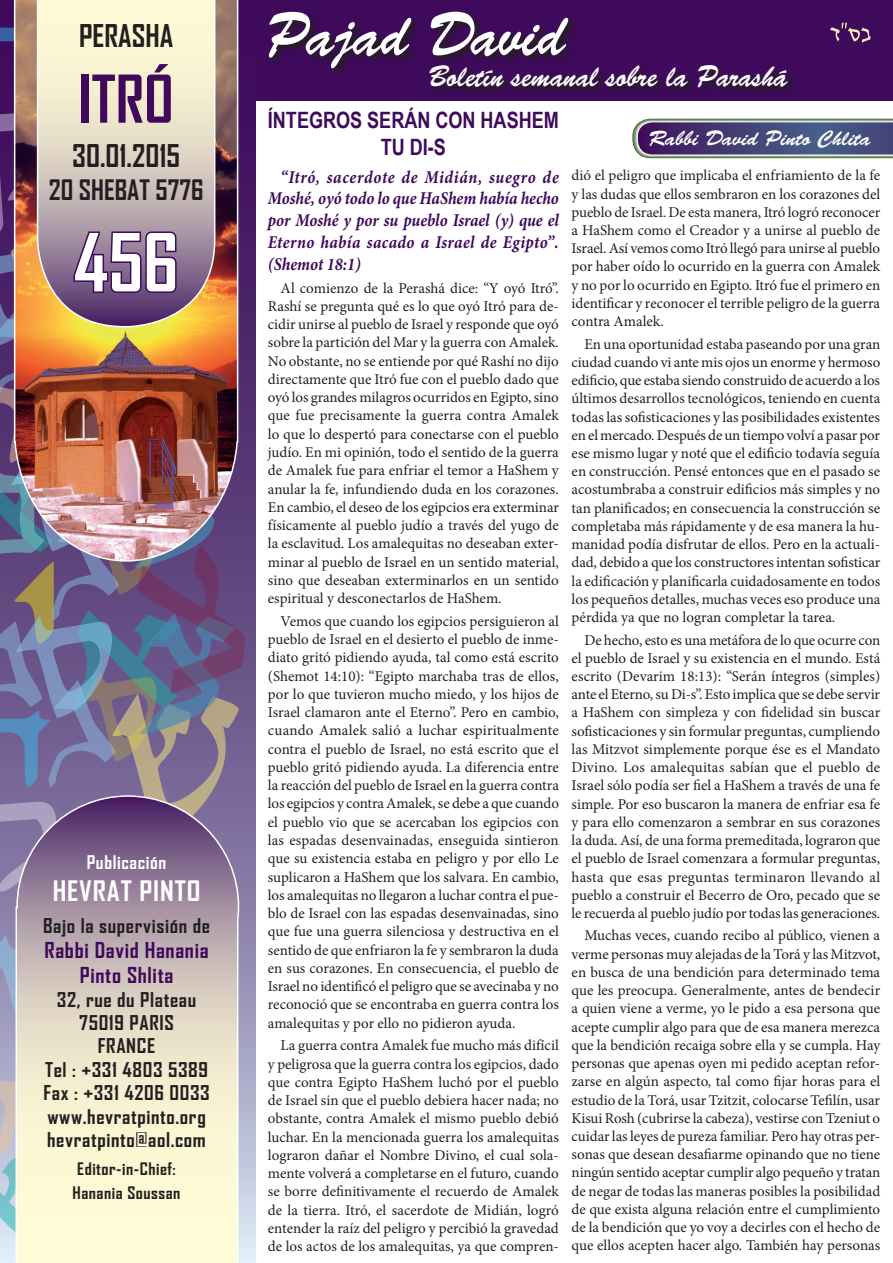
<style>
.page{position:relative;width:893px;height:1263px;background:#fff}
.page>*{position:absolute;margin:0;border:0;box-sizing:border-box;transform-origin:0 0}
.t1{font:700 76.5px "Agency FB";color:#fff}
.t2{font:700 63px "Agency FB";color:#3f095c}
.t3{font:61.5px "Brush Script Std";color:#fff;scale:.9 1}
.t4{font:30px "Brush Script Std";color:#fff;scale:.9 1}
.t5{font:700 30px "Agency FB";color:#231f20}
.t6{font:700 27px "Agency FB";color:#231f20}
.t7{font:700 27px "Agency FB";letter-spacing:.03em;color:#fff;scale:1.06 1}
.t8{font:700 22.5px/27px "Arial Narrow";color:#3f095c;text-align:center}
.t9{font:700 21px/25.2px "Agency FB";letter-spacing:.03em;color:#3f095c;text-align:center;scale:1.06 1}
.t10{font:21px "Brush Script Std";color:#fff}
.t11{font:700 19.5px/23.4px "Agency FB";letter-spacing:.03em;color:#231f20;text-align:center;scale:1.06 1}
.t12{font:italic 700 18px/21.9px "Minion Pro";letter-spacing:.02em;color:#3f095c;text-align:justify;scale:.9 1}
.t13{font:700 18px "Agency FB";letter-spacing:.03em;color:#fff;scale:1.06 1}
.t14{font:700 16.5px/23.4px "Agency FB";letter-spacing:.03em;color:#231f20;scale:1.06 1}
.t15{font:15px/18.3px "Minion Pro";color:#231f20;text-align:justify}
</style>
<div class="page">
<div style="left:205px;top:0;width:688px;height:100px;background:#3f095c"></div>
<svg style="left:830px;top:23px;width:41px;height:20px"></svg>
<svg style="left:632px;top:119px;width:261px;height:39px;background:#58597f"></svg>
<svg style="left:271px;top:13px;width:522px;height:80px"></svg>
<div style="left:38px;top:0;width:177px;height:17px;background:#fdfad5"></div>
<img style="left:0;top:17px;width:253px;height:1246px">
<h3 class="t5" style="left:79px;top:17px;width:96px">PERASHA</h3>
<h2 class="t2" style="left:79px;top:60px;width:96px">ITRÓ</h2>
<h3 class="t5" style="left:72px;top:137px;width:109px">30.01.2015</h3>
<h3 class="t6" style="left:49px;top:173px;width:156px">20 SHEBAT 5776</h3>
<h1 class="t1" style="left:74px;top:215px;width:106px">456</h1>
<p class="t13" style="left:87px;top:850px;width:77px">Publicación</p>
<h3 class="t7" style="left:53px;top:874px;width:141px">HEVRAT PINTO</h3>
<h3 class="t11" style="left:43px;top:913px;width:159px">Bajo la supervisión de</h3>
<h3 class="t9" style="left:45px;top:937px;width:156px">Rabbi David Hanania<br>Pinto Shlita</h3>
<h3 class="t11" style="left:43px;top:987px;width:158px">32, rue du Plateau<br>75019 PARIS<br>FRANCE<br>Tel : +331 4803 5389<br>Fax : +331 4206 0033 www.hevratpinto.org hevratpinto@aol.com</h3>
<p class="t14" style="left:73px;top:1157px;width:103px">Editor-in-Chief:<br>Hanania Soussan</p>
<h3 class="t3" style="left:266px;top:0;width:334px">Pajad David</h3>
<h3 class="t4" style="left:428px;top:60px;width:401px">Boletín semanal sobre la Parashá</h3>
<h3 class="t8" style="left:268px;top:106px;width:292px">ÍNTEGROS SERÁN CON HASHEM<br>TU DI-S</h3>
<p class="t12" style="left:268px;top:166px;width:325px;text-indent:13px">“Itró, sacerdote de Midián, suegro de Moshé, oyó todo lo que HaShem había hecho por Moshé y por su pueblo Israel (y) que el Eterno había sacado a Israel de Egipto”. (Shemot 18:1)</p>
<p class="t15" style="left:268px;top:279px;width:293px;text-indent:13px">Al comienzo de la Perashá dice: “Y oyó Itró”.<br>Rashí se pregunta qué es lo que oyó Itró para de&shy;cidir unirse al pueblo de Israel y responde que oyó sobre la partición del Mar y la guerra con Amalek.<br>No obstante, no se entiende por qué Rashí no dijo directamente que Itró fue con el pueblo dado que oyó los grandes milagros ocurridos en Egipto, sino que fue precisamente la guerra contra Amalek lo que lo despertó para conectarse con el pueblo judío. En mi opinión, todo el sentido de la guerra de Amalek fue para enfriar el temor a HaShem y anular la fe, infundiendo duda en los corazones.<br>En cambio, el deseo de los egipcios era exterminar físicamente al pueblo judío a través del yugo de la esclavitud. Los amalequitas no deseaban exter&shy;minar al pueblo de Israel en un sentido material, sino que deseaban exterminarlos en un sentido espiritual y desconectarlos de HaShem.</p>
<p class="t15" style="left:268px;top:612px;width:293px;text-indent:13px">Vemos que cuando los egipcios persiguieron al pueblo de Israel en el desierto el pueblo de inme&shy;diato gritó pidiendo ayuda, tal como está escrito (Shemot 14:10): “Egipto marchaba tras de ellos, por lo que tuvieron mucho miedo, y los hijos de Israel clamaron ante el Eterno”. Pero en cambio, cuando Amalek salió a luchar espiritualmente contra el pueblo de Israel, no está escrito que el pueblo gritó pidiendo ayuda. La diferencia entre la reacción del pueblo de Israel en la guerra contra los egipcios y contra Amalek, se debe a que cuando el pueblo vio que se acercaban los egipcios con las espadas desenvainadas, enseguida sintieron que su existencia estaba en peligro y por ello Le suplicaron a HaShem que los salvara. En cambio, los amalequitas no llegaron a luchar contra el pue&shy;blo de Israel con las espadas desenvainadas, sino que fue una guerra silenciosa y destructiva en el sentido de que enfriaron la fe y sembraron la duda en sus corazones. En consecuencia, el pueblo de Israel no identificó el peligro que se avecinaba y no reconoció que se encontraba en guerra contra los amalequitas y por ello no pidieron ayuda.</p>
<p class="t15" style="left:268px;top:1036px;width:293px;text-indent:13px">La guerra contra Amalek fue mucho más difícil y peligrosa que la guerra contra los egipcios, dado que contra Egipto HaShem luchó por el pueblo de Israel sin que el pueblo debiera hacer nada; no obstante, contra Amalek el mismo pueblo debió luchar. En la mencionada guerra los amalequitas lograron dañar el Nombre Divino, el cual sola&shy;mente volverá a completarse en el futuro, cuando se borre definitivamente el recuerdo de Amalek de la tierra. Itró, el sacerdote de Midián, logró entender la raíz del peligro y percibió la gravedad de los actos de los amalequitas, ya que compren-</p>
<h3 class="t10" style="left:649px;top:126px;width:223px">Rabbi David Pinto Chlita</h3>
<p class="t15" style="left:572px;top:167px;width:310px">dió el peligro que implicaba el enfriamiento de la fe y las dudas que ellos sembraron en los corazones del pueblo de Israel. De esta manera, Itró logró reconocer a HaShem como el Creador y a unirse al pueblo de Israel. Así vemos como Itró llegó para unirse al pueblo por haber oído lo ocurrido en la guerra con Amalek y no por lo ocurrido en Egipto. Itró fue el primero en identificar y reconocer el terrible peligro de la guerra contra Amalek.</p>
<p class="t15" style="left:572px;top:335px;width:310px;text-indent:13px">En una oportunidad estaba paseando por una gran ciudad cuando vi ante mis ojos un enorme y hermoso edificio, que estaba siendo construido de acuerdo a los últimos desarrollos tecnológicos, teniendo en cuenta todas las sofisticaciones y las posibilidades existentes en el mercado. Después de un tiempo volví a pasar por ese mismo lugar y noté que el edificio todavía seguía en construcción. Pensé entonces que en el pasado se acostumbraba a construir edificios más simples y no tan planificados; en consecuencia la construcción se completaba más rápidamente y de esa manera la hu&shy;manidad podía disfrutar de ellos. Pero en la actuali&shy;dad, debido a que los constructores intentan sofisticar la edificación y planificarla cuidadosamente en todos los pequeños detalles, muchas veces eso produce una pérdida ya que no logran completar la tarea.</p>
<p class="t15" style="left:572px;top:631px;width:310px;text-indent:13px">De hecho, esto es una metáfora de lo que ocurre con el pueblo de Israel y su existencia en el mundo. Está escrito (Devarim 18:13): “Serán íntegros (simples) ante el Eterno, su Di-s”. Esto implica que se debe servir a HaShem con simpleza y con fidelidad sin buscar sofisticaciones y sin formular preguntas, cumpliendo las Mitzvot simplemente porque ése es el Mandato Divino. Los amalequitas sabían que el pueblo de Israel sólo podía ser fiel a HaShem a través de una fe simple. Por eso buscaron la manera de enfriar esa fe y para ello comenzaron a sembrar en sus corazones la duda. Así, de una forma premeditada, lograron que el pueblo de Israel comenzara a formular preguntas, hasta que esas preguntas terminaron llevando al pueblo a construir el Becerro de Oro, pecado que se le recuerda al pueblo judío por todas las generaciones.</p>
<p class="t15" style="left:572px;top:926px;width:310px;text-indent:13px">Muchas veces, cuando recibo al público, vienen a verme personas muy alejadas de la Torá y las Mitzvot, en busca de una bendición para determinado tema que les preocupa. Generalmente, antes de bendecir a quien viene a verme, yo le pido a esa persona que acepte cumplir algo para que de esa manera merezca que la bendición recaiga sobre ella y se cumpla. Hay personas que apenas oyen mi pedido aceptan refor&shy;zarse en algún aspecto, tal como fijar horas para el estudio de la Torá, usar Tzitzit, colocarse Tefilín, usar Kisui Rosh (cubrirse la cabeza), vestirse con Tzeniut o cuidar las leyes de pureza familiar. Pero hay otras per&shy;sonas que desean desafiarme opinando que no tiene ningún sentido aceptar cumplir algo pequeño y tratan de negar de todas las maneras posibles la posibilidad de que exista alguna relación entre el cumplimiento de la bendición que yo voy a decirles con el hecho de que ellos acepten hacer algo. También hay personas</p>
</div>
